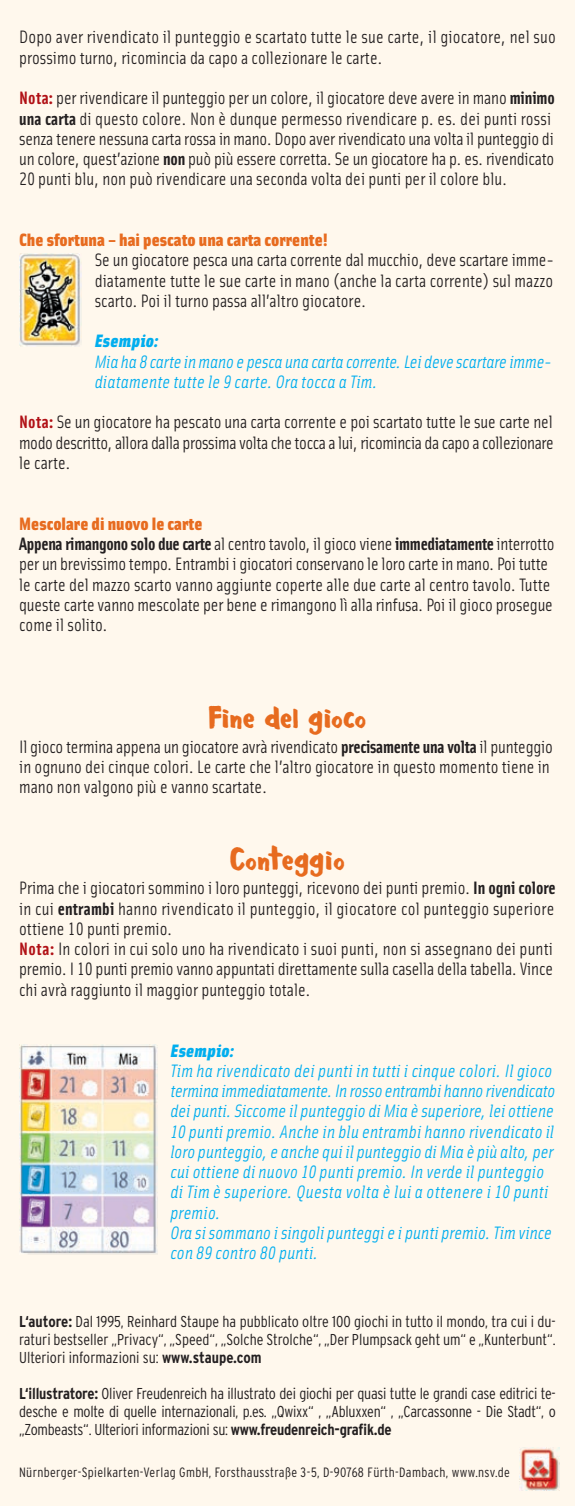
<style>
.page{position:relative;width:575px;height:1506px;background:#fff}
.page>*{position:absolute;margin:0;border:0;box-sizing:border-box;transform-origin:0 0}
.t1{font:31.5px "Cheesewiddler";letter-spacing:.02em;color:#e76b1f}
.t2{font:18px/20.2px "Solex Regular Lining";letter-spacing:-.005em;color:#231f20}
.t3{font:italic 18px/20.2px "Solex Regular Lining";letter-spacing:.005em;color:#00aeef}
.t4{font:18px "Solex Bold Lining";letter-spacing:-.02em;color:#231f20}
.t5{font:18px "Solex Black Lining";color:#e76b1f}
.t6{font:italic 18px "Solex Black Lining";letter-spacing:.01em;color:#00aeef}
.t7{font:300 condensed 15.75px/18px "Interstate";letter-spacing:-.015em;color:#231f20;text-align:justify}
.t8{font:300 condensed 13.5px "Interstate";letter-spacing:.025em;color:#231f20}
.s1{font-family:"Solex Bold Lining";color:#b11116}
.s2{font-family:"Solex Bold Lining"}
.s3{font-family:"Solex Regular Lining"}
.s4{font-weight:700}
</style>
<div class="page">
<div style="left:0;top:0;width:574px;height:1505px;background:#fff8ed"></div>
<svg style="left:525px;top:1490px;width:32px;height:1px"></svg>
<img style="left:519px;top:1447px;width:39px;height:43px">
<img style="left:19px;top:253px;width:63px;height:93px">
<img style="left:19px;top:1044px;width:138px;height:210px">
<p class="t2" style="left:19px;top:26px;width:537px">Dopo aver rivendicato il punteggio e scartato tutte le sue carte, il giocatore, nel suo</p>
<p class="t2" style="left:19px;top:47px;width:364px">prossimo turno, ricomincia da capo a collezionare le carte.</p>
<p class="t2" style="left:19px;top:87px;width:536px"><span class="s1">Nota:</span> per rivendicare il punteggio per un colore, il giocatore deve avere in mano <span class="s2">minimo</span></p>
<p class="t2" style="left:19px;top:107px;width:533px"><span class="s2">una carta</span> di questo colore. Non è dunque permesso rivendicare p. es. dei punti rossi</p>
<p class="t2" style="left:19px;top:128px;width:535px">senza tenere nessuna carta rossa in mano. Dopo aver rivendicato una volta il punteggio di</p>
<p class="t2" style="left:19px;top:148px;width:536px">un colore, quest’azione <span class="s2">non</span> può più essere corretta. Se un giocatore ha p. es. rivendicato<br>20 punti blu, non può rivendicare una seconda volta dei punti per il colore blu.</p>
<p class="t5" style="left:19px;top:227px;width:310px">Che sfortuna – hai pescato una carta corrente!</p>
<p class="t2" style="left:95px;top:249px;width:460px;text-align:justify">Se un giocatore pesca una carta corrente dal mucchio, deve scartare imme&shy;diatamente tutte le sue carte in mano (anche la carta corrente) sul mazzo scarto. Poi il turno passa all’altro giocatore.</p>
<p class="t6" style="left:95px;top:328px;width:65px">Esempio:</p>
<p class="t3" style="left:95px;top:350px;width:458px">Mia ha 8 carte in mano e pesca una carta corrente. Lei deve scartare imme&shy;diatamente tutte le 9 carte. Ora tocca a Tim.</p>
<p class="t2" style="left:19px;top:411px;width:534px"><span class="s1">Nota:</span> Se un giocatore ha pescato una carta corrente e poi scartato tutte le sue carte nel</p>
<p class="t2" style="left:19px;top:431px;width:535px">modo descritto, allora dalla prossima volta che tocca a lui, ricomincia da capo a collezionare</p>
<p class="t2" style="left:19px;top:452px;width:53px">le carte.</p>
<p class="t5" style="left:19px;top:511px;width:184px">Mescolare di nuovo le carte</p>
<p class="t4" style="left:19px;top:532px;width:536px">Appena rimangono solo due carte <span class="s3">al centro tavolo, il gioco viene</span> immediatamente <span class="s3">interrotto</span></p>
<p class="t2" style="left:19px;top:553px;width:530px">per un brevissimo tempo. Entrambi i giocatori conservano le loro carte in mano. Poi tutte</p>
<p class="t2" style="left:19px;top:573px;width:532px">le carte del mazzo scarto vanno aggiunte coperte alle due carte al centro tavolo. Tutte</p>
<p class="t2" style="left:19px;top:593px;width:534px">queste carte vanno mescolate per bene e rimangono lì alla rinfusa. Poi il gioco prosegue come il solito.</p>
<p class="t1" style="left:208px;top:700px;width:160px">Fine del gioco</p>
<p class="t2" style="left:19px;top:735px;width:534px">Il gioco termina appena un giocatore avrà rivendicato <span class="s2">precisamente una volta</span> il punteggio</p>
<p class="t2" style="left:19px;top:755px;width:531px">in ognuno dei cinque colori. Le carte che l’altro giocatore in questo momento tiene in mano non valgono più e vanno scartate.</p>
<p class="t1" style="left:229px;top:842px;width:117px">Conteggio</p>
<p class="t2" style="left:19px;top:877px;width:537px">Prima che i giocatori sommino i loro punteggi, ricevono dei punti premio. <span class="s2">In ogni colore</span></p>
<p class="t2" style="left:19px;top:897px;width:536px">in cui <span class="s2">entrambi</span> hanno rivendicato il punteggio, il giocatore col punteggio superiore ottiene 10 punti premio.</p>
<p class="t2" style="left:19px;top:938px;width:535px"><span class="s1">Nota:</span> In colori in cui solo uno ha rivendicato i suoi punti, non si assegnano dei punti premio. I 10 punti premio vanno appuntati direttamente sulla casella della tabella. Vince</p>
<p class="t2" style="left:19px;top:978px;width:293px">chi avrà raggiunto il maggior punteggio totale.</p>
<p class="t6" style="left:170px;top:1037px;width:65px">Esempio:</p>
<p class="t3" style="left:170px;top:1059px;width:386px">Tim ha rivendicato dei punti in tutti i cinque colori. Il gioco termina immediatamente. In rosso entrambi hanno rivendicato</p>
<p class="t3" style="left:170px;top:1100px;width:385px;text-align:justify">dei punti. Siccome il punteggio di Mia è superiore, lei ottiene 10 punti premio. Anche in blu entrambi hanno rivendicato il loro punteggio, e anche qui il punteggio di Mia è più alto, per</p>
<p class="t3" style="left:170px;top:1160px;width:379px">cui ottiene di nuovo 10 punti premio. In verde il punteggio di Tim è superiore. Questa volta è lui a ottenere i 10 punti premio.</p>
<p class="t3" style="left:170px;top:1221px;width:382px">Ora si sommano i singoli punteggi e i punti premio. Tim vince con 89 contro 80 punti.</p>
<p class="t7" style="left:19px;top:1311px;width:537px"><span class="s4">L‘autore:</span> Dal 1995, Reinhard Staupe ha pubblicato oltre 100 giochi in tutto il mondo, tra cui i du&shy;raturi bestseller „Privacy“, „Speed“, „Solche Strolche“, „Der Plumpsack geht um“ e „Kunterbunt“.<br>Ulteriori informazioni su: <span class="s4">www.staupe.com</span></p>
<p class="t7" style="left:19px;top:1383px;width:537px"><span class="s4">L‘illustratore:</span> Oliver Freudenreich ha illustrato dei giochi per quasi tutte le grandi case editrici te&shy;desche e molte di quelle internazionali, p.es. „Qwixx“ , „Abluxxen“ , „Carcassonne - Die Stadt“, o „Zombeasts“. Ulteriori informazioni su: <span class="s4">www.freudenreich-grafik.de</span></p>
<p class="t8" style="left:19px;top:1464px;width:491px">Nürnberger-Spielkarten-Verlag GmbH, Forsthausstraße 3-5, D-90768 Fürth-Dambach, www.nsv.de</p>
</div>
